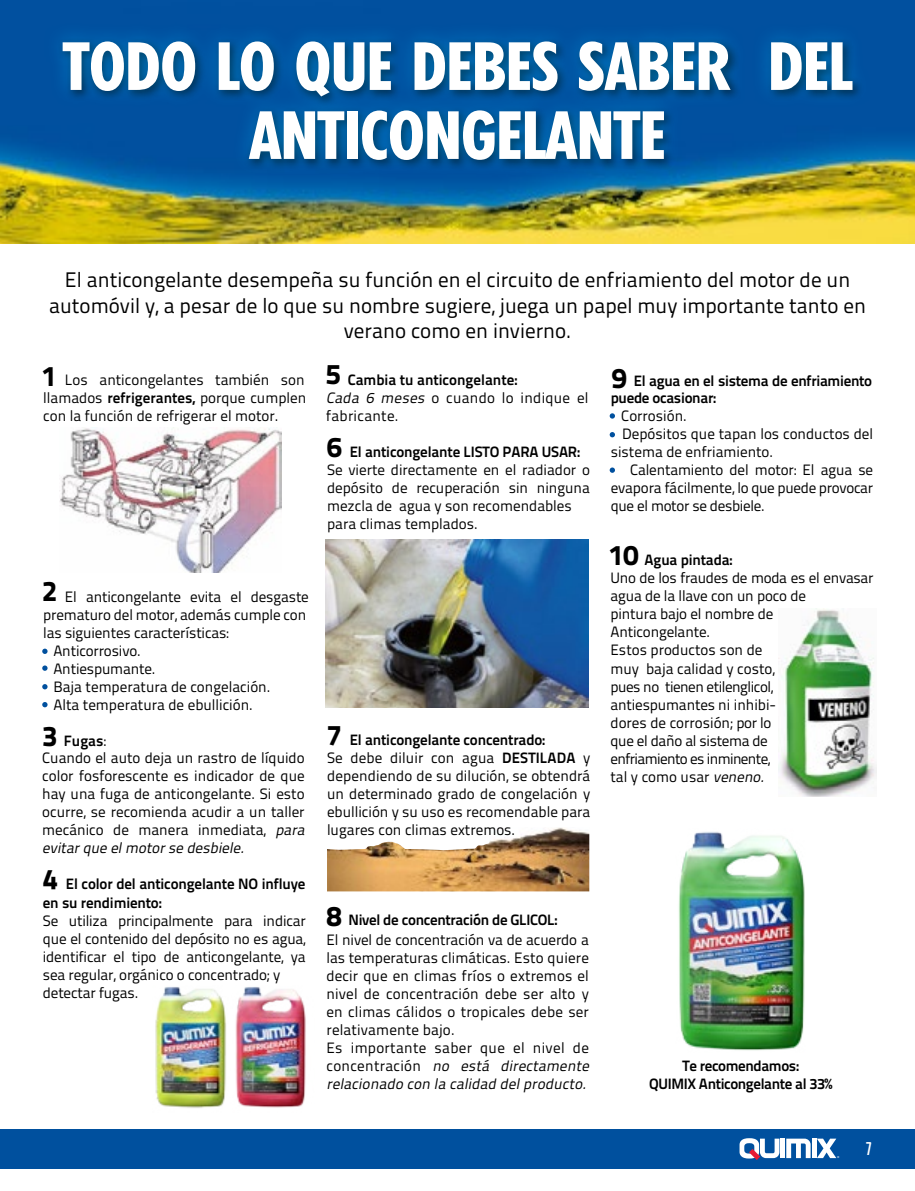
<style>
.page{position:relative;width:915px;height:1191px;background:#fff}
.page>*{position:absolute;margin:0;border:0;box-sizing:border-box;transform-origin:0 0}
.t1{font:600 condensed 66px/69px "Limerick";color:#fff}
.t2{font:28.5px "Titillium Text 25 L 999 wt";color:#000}
.t3{font:21px/25.2px "Titillium Text 25 L 400 wt";color:#000;text-align:center}
.t4{font:18px "Big Noodle Titling";color:#fff}
.t5{font:15px/18px "Titillium Text 25 L 400 wt";color:#000}
.t6{font:15px/18px "Titillium Text 25 L 800 wt";letter-spacing:-.01em;color:#000;text-align:center}
.t7{font:15px/18px "Titillium Text 25 L 400 wt";letter-spacing:.02em;color:#000}
.t8{font:15px "Titillium Text 25 L 400 wt";letter-spacing:-.02em;color:#000}
.t9{font:800 condensed 2.7px "Limerick";color:#fff}
.s1{font-family:"Titillium Text 25 L 800 wt"}
.s2{font-family:"Titillium Text 25 L 400 wt"}
.s3{font-style:italic}
</style>
<div class="page">
<div style="left:0;top:1128px;width:914px;height:40px;background:#00509e"></div>
<img style="left:678px;top:832px;width:127px;height:219px">
<img style="left:778px;top:608px;width:98px;height:188px">
<img style="left:235px;top:987px;width:71px;height:121px">
<img style="left:155px;top:987px;width:71px;height:121px">
<div style="left:780px;top:1138px;width:5px;height:20px;background:#fff"></div>
<svg style="left:786px;top:1138px;width:24px;height:20px"></svg>
<div style="left:811px;top:1138px;width:5px;height:20px;background:#fff"></div>
<svg style="left:816px;top:1138px;width:20px;height:20px"></svg>
<svg style="left:739px;top:1138px;width:40px;height:22px"></svg>
<img style="left:0;top:0;width:914px;height:243px">
<div style="left:43px;top:22px;width:828px;height:156px;background:#009fe3;opacity:.58"></div>
<img style="left:327px;top:827px;width:262px;height:64px">
<svg style="left:42px;top:648px;width:6px;height:6px"></svg>
<svg style="left:609px;top:432px;width:5px;height:5px"></svg>
<svg style="left:609px;top:413px;width:5px;height:5px"></svg>
<svg style="left:42px;top:684px;width:6px;height:5px"></svg>
<svg style="left:609px;top:467px;width:5px;height:6px"></svg>
<svg style="left:42px;top:665px;width:6px;height:6px"></svg>
<svg style="left:42px;top:702px;width:6px;height:5px"></svg>
<img style="left:326px;top:540px;width:262px;height:168px">
<img style="left:59px;top:428px;width:223px;height:144px">
<h1 class="t1" style="left:63px;top:34px;width:35px">TODO</h1>
<h1 class="t1" style="left:249px;top:34px;width:547px;text-indent:-33px">LO QUE DEBES SABER DEL<br>ANTICONGELA</h1>
<h1 class="t1" style="left:577px;top:103px;width:63px">NTE</h1>
<h3 class="t3" style="left:49px;top:266px;width:818px">El anticongelante desempeña su función en el circuito de enfriamiento del motor de un automóvil y, a pesar de lo que su nombre sugiere, juega un papel muy importante tanto en verano como en invierno.</h3>
<h2 class="t2" style="left:42px;top:353px;width:17px">1</h2>
<p class="t5" style="left:65px;top:370px;width:241px">Los anticongelantes también son</p>
<p class="t5" style="left:43px;top:388px;width:264px">llamados <span class="s1">refrigerantes,</span> porque cumplen con la función de refrigerar el motor.</p>
<h2 class="t2" style="left:42px;top:569px;width:17px">2</h2>
<p class="t5" style="left:65px;top:587px;width:245px">El anticongelante evita el desgaste</p>
<p class="t5" style="left:43px;top:605px;width:264px">prematuro del motor, además cumple con</p>
<p class="t5" style="left:43px;top:623px;width:187px">las siguientes características:</p>
<p class="t5" style="left:53px;top:641px;width:89px">Anticorrosivo.</p>
<p class="t5" style="left:53px;top:659px;width:104px">Antiespumante.</p>
<p class="t5" style="left:53px;top:677px;width:218px">Baja temperatura de congelación.</p>
<p class="t5" style="left:53px;top:695px;width:201px">Alta temperatura de ebullición.</p>
<h2 class="t2" style="left:42px;top:713px;width:17px">3</h2>
<p class="t6" style="left:64px;top:730px;width:44px">Fugas<span class="s2">:</span></p>
<p class="t5" style="left:42px;top:747px;width:267px">Cuando el auto deja un rastro de líquido color fosforescente es indicador de que hay una fuga de anticongelante. Si esto ocurre, se recomienda acudir a un taller mecánico de manera inmediata, <span class="s3">para evitarque elmotorse desbiele.</span></p>
<h2 class="t2" style="left:43px;top:857px;width:17px">4</h2>
<p class="t6" style="left:66px;top:874px;width:241px">El color del anticongelante NO influye</p>
<p class="t6" style="left:43px;top:893px;width:120px">en su rendimiento:</p>
<p class="t5" style="left:43px;top:911px;width:264px">Se utiliza principalmente para indicar que el contenido del depósito no es agua, identificar el tipo de anticongelante, ya sea regular, orgánico o concentrado; y detectar fugas.</p>
<h2 class="t2" style="left:326px;top:352px;width:17px">5</h2>
<h2 class="t2" style="left:611px;top:355px;width:17px">9</h2>
<p class="t6" style="left:347px;top:369px;width:171px">Cambia tu anticongelante:</p>
<p class="t6" style="left:633px;top:371px;width:240px">El agua en el sistema de enfriamiento</p>
<p class="t7" style="left:326px;top:387px;width:264px"><span class="s3">Cada 6 meses</span> o cuando lo indique el fabricante.</p>
<p class="t6" style="left:610px;top:388px;width:107px">puede ocasionar:</p>
<p class="t5" style="left:621px;top:406px;width:67px">Corrosión.</p>
<p class="t5" style="left:622px;top:424px;width:252px">Depósitos que tapan los conductos del</p>
<p class="t5" style="left:610px;top:442px;width:164px">sistema de enfriamiento.</p>
<p class="t5" style="left:630px;top:460px;width:244px">Calentamiento del motor: El agua se</p>
<p class="t5" style="left:610px;top:478px;width:264px">evapora fácilmente, lo que puede provocar</p>
<p class="t8" style="left:610px;top:495px;width:156px">que el motor se desbiele.</p>
<h2 class="t2" style="left:327px;top:424px;width:17px">6</h2>
<p class="t6" style="left:349px;top:442px;width:232px">El anticongelante LISTO PARA USAR:</p>
<p class="t5" style="left:327px;top:460px;width:264px">Se vierte directamente en el radiador o depósito de recuperación sin ninguna mezcla de agua y son recomendables para climas templados.</p>
<h2 class="t2" style="left:327px;top:712px;width:17px">7</h2>
<p class="t6" style="left:349px;top:730px;width:197px">El anticongelante concentrado:</p>
<p class="t5" style="left:327px;top:748px;width:265px;text-align:justify">Se debe diluir con agua <span class="s1">DESTILADA</span> y dependiendo de su dilución, se obtendrá un determinado grado de congelación y ebullición y su uso es recomendable para lugares con climas extremos.</p>
<h2 class="t2" style="left:609px;top:532px;width:31px">10</h2>
<p class="t6" style="left:644px;top:550px;width:90px">Agua pintada:</p>
<p class="t5" style="left:610px;top:568px;width:264px">Uno de los fraudes de moda es el envasar agua de la llave con un poco de<br>pintura bajo el nombre de<br>Anticongelante.<br>Estos productos son de<br>muy baja calidad y costo,<br>pues no tienen etilenglicol, antiespumantes ni inhibi-<br>dores de corrosión; por lo<br>que el daño al sistema de<br>enfriamiento es inminente,<br>tal y como usar <span class="s3">veneno.</span></p>
<h2 class="t2" style="left:326px;top:893px;width:17px">8</h2>
<p class="t6" style="left:348px;top:909px;width:210px">Nivel de concentración de GLICOL:</p>
<p class="t5" style="left:326px;top:929px;width:267px">El nivel de concentración va de acuerdo a las temperaturas climáticas. Esto quiere decir que en climas fríos o extremos el nivel de concentración debe ser alto y en climas cálidos o tropicales debe ser relativamente bajo.<br>Es importante saber que el nivel de c o n c e n t r a c i ó n <span class="s3">no está directamente relacionado con la calidad delproducto.</span></p>
<p class="t6" style="left:649px;top:1056px;width:185px">Te recomendamos:<br>QUIMIX Anticongelante al 33%</p>
<p class="t9" style="left:836px;top:1155px;width:4px">®</p>
<p class="t4" style="left:865px;top:1138px;width:7px">7</p>
</div>
